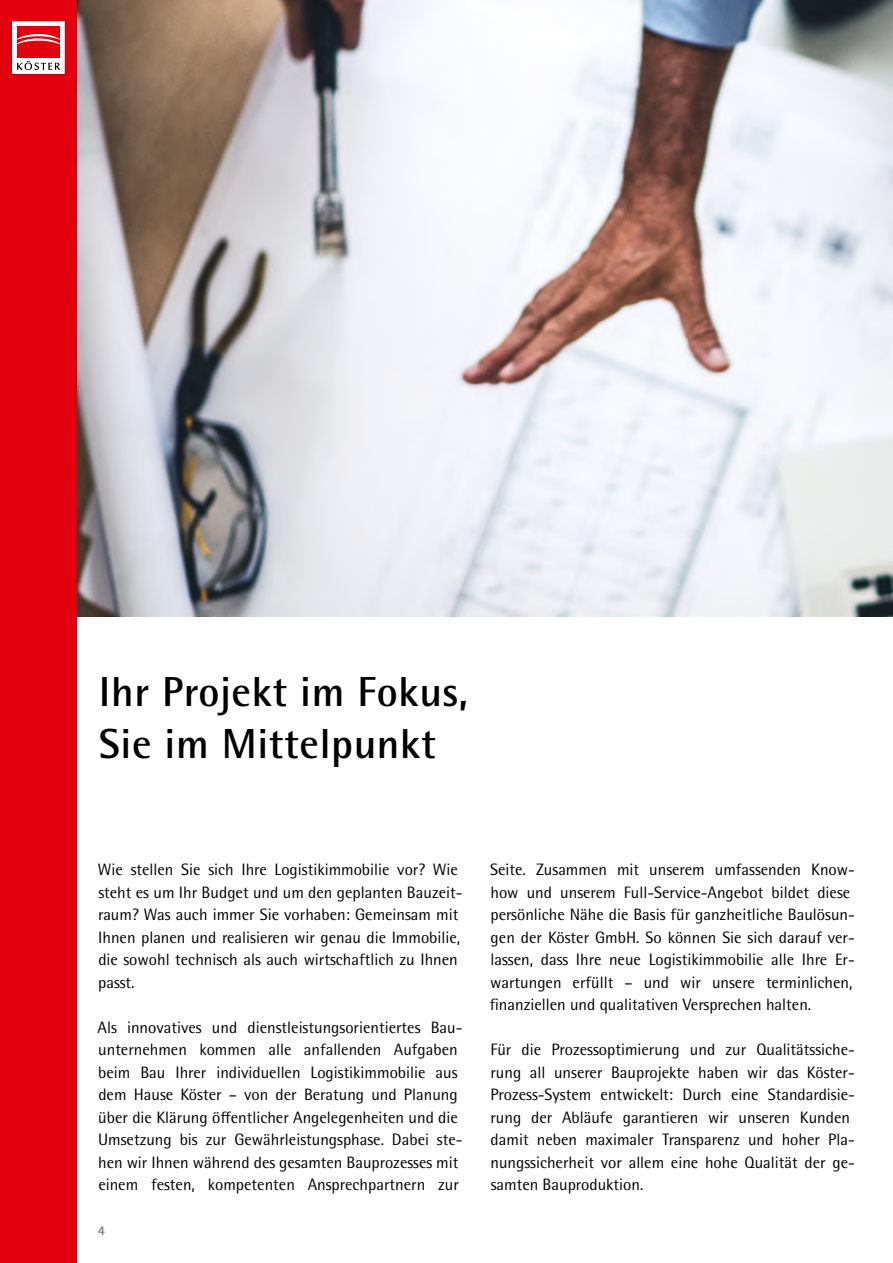
<style>
.page{position:relative;width:893px;height:1263px;background:#fff}
.page>*{position:absolute;margin:0;border:0;box-sizing:border-box;transform-origin:0 0}
.t1{font:700 42px/52.5px "Rotis Semi Sans Pro";letter-spacing:.015em;color:#000}
.t2{font:16.5px/22.5px "Rotis Semi Sans Pro";color:#000}
.t3{font:700 13.5px "Rotis Semi Sans Pro";color:#7a7a7a}
</style>
<div class="page">
<img style="left:77px;top:0;width:816px;height:616px">
<div style="left:0;top:0;width:77px;height:1263px;background:#e2000e"></div>
<svg style="left:12px;top:21px;width:53px;height:53px"></svg>
<h1 class="t1" style="left:99px;top:665px;width:371px">Ihr Projekt im Fokus,<br>Sie im Mittelpunkt</h1>
<p class="t2" style="left:98px;top:858px;width:366px">Wie stellen Sie sich Ihre Logistikimmobilie vor? Wie steht es um Ihr Budget und um den geplanten Bauzeit&shy;raum? Was auch immer Sie vorhaben: Gemeinsam mit Ihnen planen und realisieren wir genau die Immobilie, die sowohl technisch als auch wirtschaftlich zu Ihnen passt.</p>
<p class="t2" style="left:98px;top:1016px;width:367px">Als innovatives und dienstleistungsorientiertes Bau&shy;unternehmen kommen alle anfallenden Aufgaben beim Bau Ihrer individuellen Logistikimmobilie aus dem Hause Köster – von der Beratung und Planung über die Klärung öffentlicher Angelegenheiten und die Umsetzung bis zur Gewährleistungsphase. Dabei ste&shy;hen wir Ihnen während des gesamten Bauprozesses mit einem festen, kompetenten Ansprechpartnern zur</p>
<p class="t3" style="left:98px;top:1222px;width:9px">4</p>
<p class="t2" style="left:490px;top:858px;width:367px">Seite. Zusammen mit unserem umfassenden Know&shy;how und unserem Full-Service-Angebot bildet diese persönliche Nähe die Basis für ganzheitliche Baulösun&shy;gen der Köster GmbH. So können Sie sich darauf ver&shy;lassen, dass Ihre neue Logistikimmobilie alle Ihre Er&shy;wartungen erfüllt – und wir unsere terminlichen, finanziellen und qualitativen Versprechen halten.</p>
<p class="t2" style="left:490px;top:1038px;width:366px">Für die Prozessoptimierung und zur Qualitätssiche&shy;rung all unserer Bauprojekte haben wir das Köster-Prozess-System entwickelt: Durch eine Standardisie&shy;rung der Abläufe garantieren wir unseren Kunden damit neben maximaler Transparenz und hoher Pla&shy;nungssicherheit vor allem eine hohe Qualität der ge&shy;samten Bauproduktion.</p>
</div>
